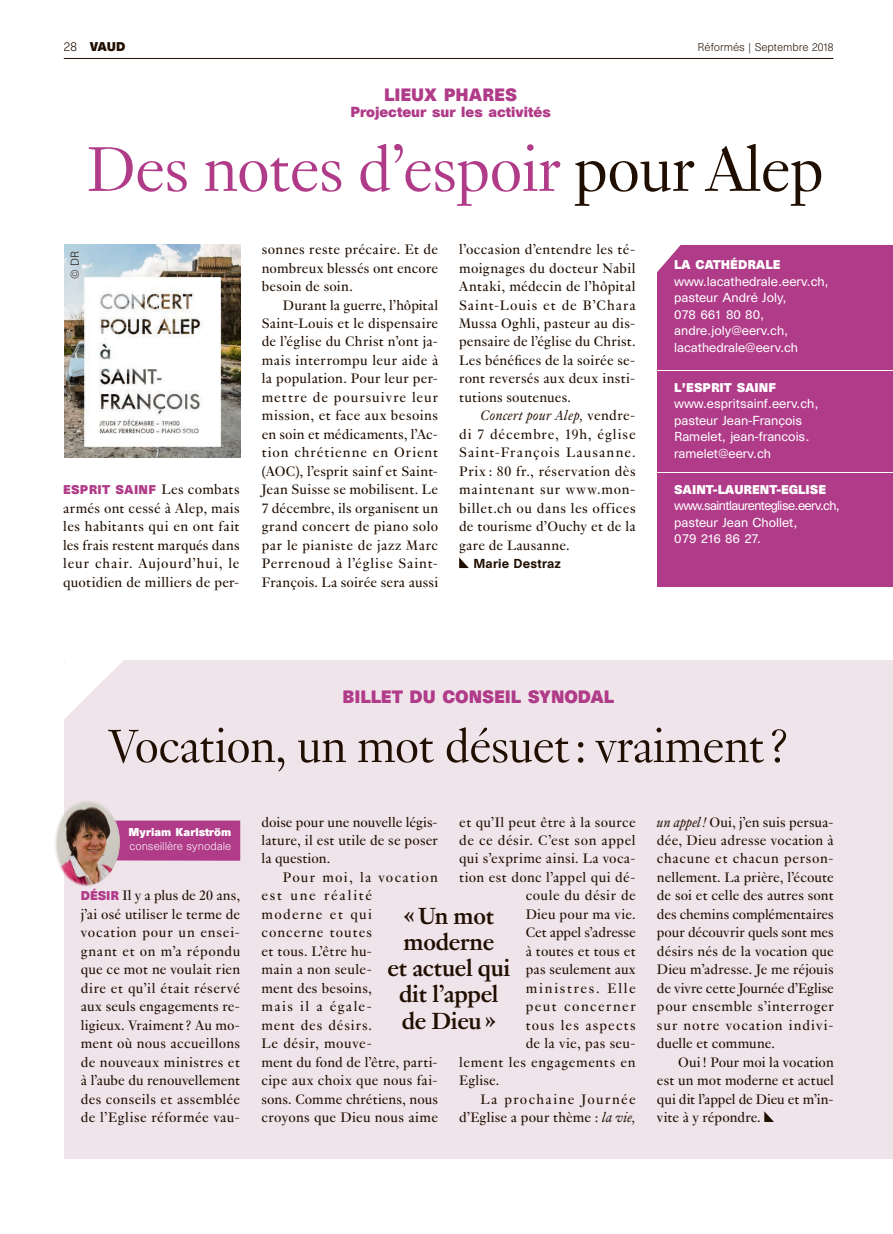
<style>
.page{position:relative;width:893px;height:1234px;background:#fff}
.page>*{position:absolute;margin:0;border:0;box-sizing:border-box;transform-origin:0 0}
.t1{font:300 69px "Genath";letter-spacing:-.02em;color:#b03b88}
.t2{font:300 51px "Genath";letter-spacing:-.02em;color:#200e00}
.t3{font:700 25.5px/26.2px "Genath";letter-spacing:-.01em;color:#200e00;text-align:center}
.t4{font:700 16.5px "Unica SB";letter-spacing:-.005em;color:#b03b88}
.t5{font:15px/18.5px "Genath";letter-spacing:.025em;color:#200e00;text-align:justify}
.t6{font:15px "Genath";letter-spacing:.09em;color:#200e00}
.t7{font:15px "Genath";color:#200e00}
.t8{font:15px "Genath";letter-spacing:.005em;color:#200e00}
.t9{font:15px "Genath";letter-spacing:.11em;color:#200e00}
.t10{font:15px "Genath";letter-spacing:.075em;color:#200e00}
.t11{font:15px "Genath";letter-spacing:.095em;color:#200e00}
.t12{font:700 13.5px "Unica SB";color:#b03b88}
.t13{font:12px/16.5px "Unica SB";color:#fff}
.t14{font:12px/16.5px "Unica SB";letter-spacing:-.05em;color:#fff}
.t15{font:500 12px "Unica SB";letter-spacing:.02em;color:#200e00}
.t16{font:700 11.7px "Unica SB";color:#fff}
.t17{font:700 11.7px "Unica SB";letter-spacing:.02em;color:#b03b88}
.t18{font:700 11.7px "Unica SB";color:#200e00}
.t19{font:300 10.5px "Unica SB";color:#200e00}
.t20{font:300 10.5px "Unica SB";color:#fff}
.t21{font:700 10.5px "Unica SB";color:#fff}
.s1{font-weight:300;font-size:12px}
.s2{color:#200e00}
.s3{font-family:"Genath";font-weight:400;font-size:15px;color:#200e00}
.s4{font-style:italic}
.s5{font-family:"Unica SB";font-weight:700;font-size:11.7px;color:#b03b88}
</style>
<div class="page">
<div style="left:65px;top:660px;width:828px;height:498px;background:#f0e4eb"></div>
<svg style="left:64px;top:660px;width:59px;height:61px"></svg>
<svg style="left:764px;top:1111px;width:9px;height:10px"></svg>
<div style="left:120px;top:820px;width:120px;height:40px;background:#b03b88"></div>
<img style="left:55px;top:797px;width:65px;height:88px">
<div style="left:657px;top:371px;width:236px;height:100px;background:#b03b88"></div>
<div style="left:657px;top:473px;width:236px;height:113px;background:#b03b88"></div>
<div style="left:657px;top:245px;width:236px;height:124px;background:#b03b88"></div>
<svg style="left:657px;top:245px;width:24px;height:27px"></svg>
<svg style="left:459px;top:557px;width:10px;height:11px"></svg>
<img style="left:64px;top:245px;width:176px;height:212px">
<hr style="left:64px;top:58px;width:769px;height:1px;background:#200e00">
<p class="t18" style="left:64px;top:39px;width:63px"><span class="s1">28</span> VAUD</p>
<p class="t19" style="left:698px;top:41px;width:137px">Réformés | Septembre 2018</p>
<p class="t4" style="left:384px;top:84px;width:134px">LIEUX PHARES</p>
<p class="t12" style="left:350px;top:104px;width:202px">Projecteur sur les activités</p>
<h1 class="t1" style="left:86px;top:120px;width:739px">Des notes d’espoir <span class="s2">pour Alep</span></h1>
<p class="t19" style="left:69px;top:279px;width:30px;rotate:-90deg">© DR</p>
<p class="t17" style="left:63px;top:482px;width:178px">ESPRIT SAINF <span class="s3">Les combats</span></p>
<p class="t5" style="left:63px;top:497px;width:178px">armés ont cessé à Alep, mais les habitants qui en ont fait les frais restent marqués dans leur chair. Aujourd’hui, le quotidien de milliers de per-</p>
<p class="t5" style="left:262px;top:239px;width:178px">sonnes reste précaire. Et de nombreux blessés ont encore besoin de soin.</p>
<p class="t5" style="left:262px;top:294px;width:178px;text-indent:21px">Durant la guerre, l’hôpital Saint-Louis et le dispensaire de l’église du Christ n’ont ja&shy;mais interrompu leur aide à la population. Pour leur per&shy;mettre de poursuivre leur mission, et face aux besoins en soin et médicaments, l’Ac&shy;tion chrétienne en Orient (AOC), l’esprit sainf et Saint-Jean Suisse se mobilisent. Le 7 décembre, ils organisent un grand concert de piano solo par le pianiste de jazz Marc Perrenoud à l’église Saint-François. La soirée sera aussi</p>
<p class="t5" style="left:459px;top:239px;width:178px">l’occasion d’entendre les té&shy;moignages du docteur Nabil Antaki, médecin de l’hôpital Saint-Louis et de B’Chara Mussa Oghli, pasteur au dis&shy;pensaire de l’église du Christ.<br>Les bénéfices de la soirée se&shy;ront reversés aux deux insti&shy;tutions soutenues.</p>
<p class="t5" style="left:459px;top:405px;width:178px;text-indent:21px"><span class="s4">Concert pour Alep,</span> vendre&shy;di 7 décembre, 19h, église Saint-François Lausanne.<br>Prix : 80 fr., réservation dès maintenant sur www.mon&shy;billet.ch ou dans les offices de tourisme d’Ouchy et de la gare de Lausanne.</p>
<p class="t15" style="left:473px;top:556px;width:89px">Marie Destraz</p>
<p class="t16" style="left:674px;top:257px;width:108px">LA CATHÉDRALE</p>
<p class="t13" style="left:674px;top:273px;width:156px">www.lacathedrale.eerv.ch, pasteur André Joly,<br>078 661 80 80, andre.joly@eerv.ch, lacathedrale@eerv.ch</p>
<p class="t16" style="left:674px;top:380px;width:103px">L’ESPRIT SAINF</p>
<p class="t13" style="left:674px;top:396px;width:146px">www.espritsainf.eerv.ch, pasteur Jean-François<br>Ramelet, jean-francois. ramelet@eerv.ch</p>
<p class="t16" style="left:674px;top:482px;width:154px">SAINT-LAURENT-EGLISE</p>
<p class="t14" style="left:674px;top:498px;width:167px">www.saintlaurenteglise.eerv.ch, pasteur Jean Chollet,<br>079 216 86 27.</p>
<p class="t4" style="left:343px;top:686px;width:273px">BILLET DU CONSEIL SYNODAL</p>
<h2 class="t2" style="left:109px;top:709px;width:681px">Vocation, un mot désuet : vraiment ?</h2>
<p class="t21" style="left:129px;top:825px;width:104px">Myriam Karlström</p>
<p class="t20" style="left:130px;top:839px;width:103px">conseillère synodale</p>
<p class="t5" style="left:81px;top:885px;width:161px"><span class="s5">DÉSIR</span> Il y a plus de 20 ans, j’ai osé utiliser le terme de vocation pour un ensei&shy;gnant et on m’a répondu que ce mot ne voulait rien dire et qu’il était réservé aux seuls engagements re&shy;ligieux. Vraiment ? Au mo&shy;ment où nous accueillons de nouveaux ministres et à l’aube du renouvellement des conseils et assemblée de l’Eglise réformée vau-</p>
<p class="t5" style="left:459px;top:811px;width:178px">et qu’Il peut être à la source</p>
<p class="t5" style="left:459px;top:829px;width:178px">de ce désir. C’est son appel</p>
<p class="t5" style="left:459px;top:848px;width:178px">qui s’exprime ainsi. La voca-</p>
<p class="t5" style="left:459px;top:866px;width:178px">tion est donc l’appel qui dé-</p>
<p class="t5" style="left:526px;top:885px;width:112px">coule du désir de</p>
<p class="t5" style="left:526px;top:903px;width:112px">Dieu pour ma vie.</p>
<p class="t7" style="left:526px;top:921px;width:112px">Cet appel s’adresse</p>
<p class="t5" style="left:526px;top:940px;width:112px">à toutes et tous et</p>
<p class="t8" style="left:526px;top:958px;width:112px">pas seulement aux</p>
<p class="t9" style="left:526px;top:977px;width:112px">ministres. Elle</p>
<p class="t11" style="left:526px;top:995px;width:112px">peut concerner</p>
<p class="t10" style="left:526px;top:1014px;width:112px">tous les aspects</p>
<p class="t5" style="left:526px;top:1032px;width:112px">de la vie, pas seu-</p>
<p class="t5" style="left:459px;top:1051px;width:178px">lement les engagements en</p>
<p class="t5" style="left:459px;top:1069px;width:41px">Eglise.</p>
<p class="t6" style="left:480px;top:1087px;width:157px">La prochaine Journée</p>
<p class="t5" style="left:459px;top:1106px;width:178px">d’Eglise a pour thème : <span class="s4">la vie,</span></p>
<p class="t5" style="left:261px;top:811px;width:178px">doise pour une nouvelle légis&shy;lature, il est utile de se poser la question.</p>
<p class="t5" style="left:261px;top:866px;width:178px;text-align:left;text-indent:21px">Pour moi, la vocation est une réalité<br>moderne et qui<br>concerne toutes<br>et tous. L’être hu-<br>main a non seule-<br>ment des besoins,<br>mais il a égale-<br>ment des désirs.<br>Le désir, mouve-<br>ment du fond de l’être, parti&shy;cipe aux choix que nous fai&shy;sons. Comme chrétiens, nous croyons que Dieu nous aime</p>
<h3 class="t3" style="left:387px;top:900px;width:124px">« Un mot moderne<br>et actuel qui dit l’appel de Dieu »</h3>
<p class="t5" style="left:657px;top:811px;width:178px"><span class="s4">un appel !</span> Oui, j’en suis persua&shy;dée, Dieu adresse vocation à chacune et chacun person&shy;nellement. La prière, l’écoute de soi et celle des autres sont des chemins complémentaires pour découvrir quels sont mes désirs nés de la vocation que Dieu m’adresse. Je me réjouis de vivre cette Journée d’Eglise pour ensemble s’interroger sur notre vocation indivi&shy;duelle et commune.</p>
<p class="t5" style="left:657px;top:1051px;width:178px;text-indent:21px">Oui ! Pour moi la vocation est un mot moderne et actuel qui dit l’appel de Dieu et m’in&shy;vite à y répondre.</p>
</div>
